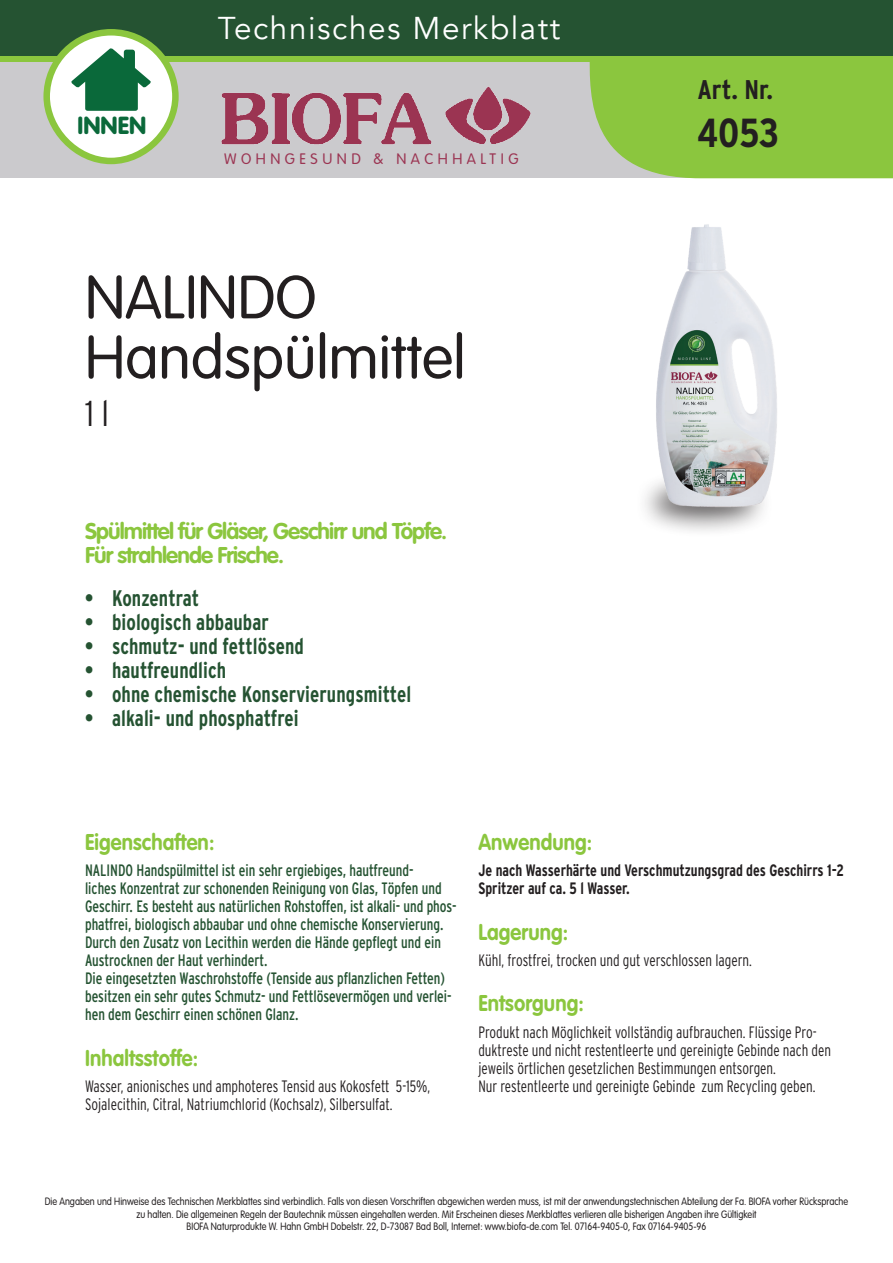
<style>
.page{position:relative;width:893px;height:1263px;background:#fff}
.page>*{position:absolute;margin:0;border:0;box-sizing:border-box;transform-origin:0 0}
.t1{font:300 60px/60px "VAG Rounded Std";color:#231f20}
.t2{font:700 condensed 40.5px "Interstate";color:#231f20}
.t3{font:300 condensed 36px "Interstate";color:#231f20}
.t4{font:31.5px "Avenir";letter-spacing:.05em;color:#fff}
.t5{font:700 condensed 27px "Interstate";color:#231f20}
.t6{font:900 24.3px "VAG Rounded";color:#0a693a}
.t7{font:700 condensed 22.5px "Interstate";letter-spacing:.005em;color:#255332;scale:.9 1}
.t8{font:700 22.5px "VAG Rounded Std";letter-spacing:-.005em;color:#8bc63e;scale:.9 1}
.t9{font:700 22.5px/24px "VAG Rounded Std";letter-spacing:-.04em;color:#8bc63e}
.t10{font:condensed 16.5px/18px "Interstate";color:#255332;scale:.9 1}
.t11{font:300 condensed 16.5px/18px "Interstate";color:#231f20;scale:.9 1}
.t12{font:700 condensed 16.5px/18px "Interstate";color:#231f20;scale:.9 1}
.t13{font:300 15px "VAG Rounded Std";letter-spacing:.3em;color:#9b3452}
.t14{font:300 10.5px/12.6px "VAG Rounded Std";color:#231f20;text-align:center;scale:.87 1}
</style>
<div class="page">
<img style="left:645px;top:224px;width:132px;height:305px">
<div style="left:0;top:0;width:893px;height:178px;background:#cbcacd"></div>
<svg style="left:589px;top:62px;width:304px;height:117px;background:#90c649"></svg>
<svg style="left:0;top:55px;width:893px;height:7px;background:#7cb53c"></svg>
<div style="left:0;top:0;width:893px;height:55px;background:#255332"></div>
<img style="left:221px;top:87px;width:310px;height:58px">
<div style="left:47px;top:32px;width:128px;height:129px;background:#fff;border-radius:50%"></div>
<div style="left:43px;top:29px;width:136px;height:135px;border:7px solid #8bc63e;border-radius:50%"></div>
<svg style="left:71px;top:48px;width:80px;height:63px"></svg>
<h3 class="t6" style="left:78px;top:111px;width:70px">INNEN</h3>
<h3 class="t4" style="left:218px;top:9px;width:344px">Technisches Merkblatt</h3>
<p class="t13" style="left:224px;top:150px;width:296px">WOHNGESUND &amp; NACHHALTIG</p>
<h1 class="t1" style="left:85px;top:269px;width:382px">NALINDO<br>Handspülmittel</h1>
<h3 class="t3" style="left:85px;top:391px;width:26px">1 l</h3>
<h3 class="t9" style="left:85px;top:520px;width:364px">Spülmittel für Gläser, Geschirr und Töpfe.<br>Für strahlende Frische.</h3>
<h3 class="t7" style="left:85px;top:584px;width:129px">• Konzentrat</h3>
<h3 class="t7" style="left:85px;top:608px;width:206px">• biologisch abbaubar</h3>
<h3 class="t7" style="left:85px;top:632px;width:245px">• schmutz- und fettlösend</h3>
<h3 class="t7" style="left:85px;top:656px;width:158px">• hautfreundlich</h3>
<h3 class="t7" style="left:85px;top:680px;width:364px">• ohne chemische Konservierungsmittel</h3>
<h3 class="t7" style="left:85px;top:704px;width:239px">• alkali- und phosphatfrei</h3>
<h3 class="t5" style="left:697px;top:73px;width:77px">Art. Nr.</h3>
<h2 class="t2" style="left:697px;top:108px;width:84px">4053</h2>
<h3 class="t8" style="left:85px;top:829px;width:145px">Eigenschaften:</h3>
<p class="t10" style="left:85px;top:861px;width:414px">NALINDO Handspülmittel ist ein sehr ergiebiges, hautfreund-<br>liches Konzentrat zur schonenden Reinigung von Glas, Töpfen und Geschirr. Es besteht aus natürlichen Rohstoffen, ist alkali- und phos&shy;phatfrei, biologisch abbaubar und ohne chemische Konservierung.<br>Durch den Zusatz von Lecithin werden die Hände gepflegt und ein Austrocknen der Haut verhindert.<br>Die eingesetzten Waschrohstoffe (Tenside aus pflanzlichen Fetten) besitzen ein sehr gutes Schmutz- und Fettlösevermögen und verlei&shy;hen dem Geschirr einen schönen Glanz.</p>
<h3 class="t8" style="left:85px;top:1044px;width:127px">Inhaltsstoffe:</h3>
<p class="t11" style="left:85px;top:1077px;width:385px">Wasser, anionisches und amphoteres Tensid aus Kokosfett 5-15%,<br>Sojalecithin, Citral, Natriumchlorid (Kochsalz), Silbersulfat.</p>
<h3 class="t8" style="left:478px;top:829px;width:128px">Anwendung:</h3>
<p class="t12" style="left:478px;top:861px;width:408px">Je nach Wasserhärte und Verschmutzungsgrad des Geschirrs 1-2<br>Spritzer auf ca. 5 l Wasser.</p>
<h3 class="t8" style="left:478px;top:918px;width:101px">Lagerung:</h3>
<p class="t11" style="left:478px;top:951px;width:305px">Kühl, frostfrei, trocken und gut verschlossen lagern.</p>
<h3 class="t8" style="left:478px;top:990px;width:119px">Entsorgung:</h3>
<p class="t11" style="left:478px;top:1023px;width:393px">Produkt nach Möglichkeit vollständig aufbrauchen. Flüssige Pro&shy;duktreste und nicht restentleerte und gereinigte Gebinde nach den jeweils örtlichen gesetzlichen Bestimmungen entsorgen.<br>Nur restentleerte und gereinigte Gebinde zum Recycling geben.</p>
<p class="t14" style="left:45px;top:1195px;width:925px">Die Angaben und Hinweise des Technischen Merkblattes sind verbindlich. Falls von diesen Vorschriften abgewichen werden muss, ist mit der anwendungstechnischen Abteilung der Fa. BIOFA vorher Rücksprache zu halten. Die allgemeinen Regeln der Bautechnik müssen eingehalten werden. Mit Erscheinen dieses Merkblattes verlieren alle bisherigen Angaben ihre Gültigkeit<br>BIOFA Naturprodukte W. Hahn GmbH Dobelstr. 22, D-73087 Bad Boll, Internet: www.biofa-de.com Tel. 07164-9405-0, Fax 07164-9405-96</p>
</div>
